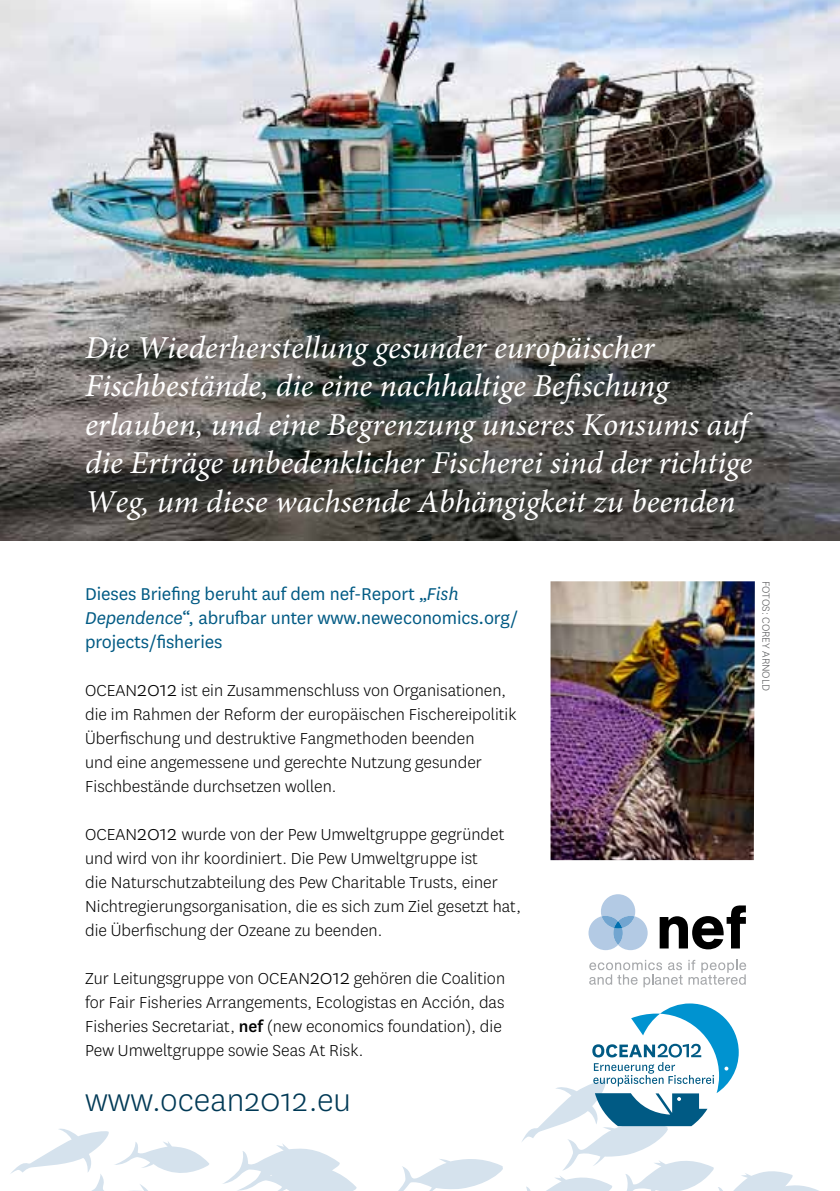
<style>
.page{position:relative;width:840px;height:1191px;background:#fff}
.page>*{position:absolute;margin:0;border:0;box-sizing:border-box;transform-origin:0 0}
.t1{font:300 36px "National";color:#003955}
.t2{font:italic 32px/38.4px "Minion Pro";color:#fff}
.t3{font:20px/24px "National";letter-spacing:-.005em;color:#005a84}
.t4{font:300 18.6px/24px "National";color:#000}
.t5{font:300 12px "National";color:#58595b}
.s1{font-style:italic}
.s2{font-size:22.6px}
.s3{font-weight:500}
</style>
<div class="page">
<img style="left:550px;top:581px;width:204px;height:279px">
<img style="left:0;top:0;width:839px;height:540px">
<svg style="left:10px;top:1084px;width:809px;height:107px"></svg>
<svg style="left:588px;top:894px;width:59px;height:56px"></svg>
<svg style="left:659px;top:905px;width:86px;height:44px"></svg>
<svg style="left:589px;top:960px;width:93px;height:27px"></svg>
<svg style="left:688px;top:959px;width:57px;height:25px"></svg>
<svg style="left:592px;top:1003px;width:146px;height:123px"></svg>
<p class="t2" style="left:85px;top:328px;width:668px">Die Wiederherstellung gesunder europäischer Fischbestände, die eine nachhaltige Befischung erlauben, und eine Begrenzung unseres Konsums auf die Erträge unbedenklicher Fischerei sind der richtige Weg, um diese wachsende Abhängigkeit zu beenden</p>
<p class="t3" style="left:85px;top:581px;width:434px">Dieses Briefing beruht auf dem nef-Report „<span class="s1">Fish<br>Dependence</span>“, abrufbar unter www.neweconomics.org/ projects/fisheries</p>
<p class="t4" style="left:85px;top:678px;width:432px">OCEAN<span class="s2">2012</span> ist ein Zusammenschluss von Organisationen, die im Rahmen der Reform der europäischen Fischereipolitik Überfischung und destruktive Fangmethoden beenden<br>und eine angemessene und gerechte Nutzung gesunder Fischbestände durchsetzen wollen.</p>
<p class="t4" style="left:85px;top:822px;width:437px">OCEAN<span class="s2">2012</span> wurde von der Pew Umweltgruppe gegründet und wird von ihr koordiniert. Die Pew Umweltgruppe ist<br>die Naturschutzabteilung des Pew Charitable Trusts, einer Nichtregierungsorganisation, die es sich zum Ziel gesetzt hat, die Überfischung der Ozeane zu beenden.</p>
<p class="t4" style="left:85px;top:966px;width:421px">Zur Leitungsgruppe von OCEAN<span class="s2">2012</span> gehören die Coalition for Fair Fisheries Arrangements, Ecologistas en Acción, das Fisheries Secretariat, <span class="s3">nef</span> (new economics foundation), die Pew Umweltgruppe sowie Seas At Risk.</p>
<h1 class="t1" style="left:85px;top:1078px;width:267px">www.ocean2012.eu</h1>
<p class="t5" style="left:773px;top:581px;width:111px;rotate:90deg">FOTOS: COREY ARNOLD</p>
</div>
